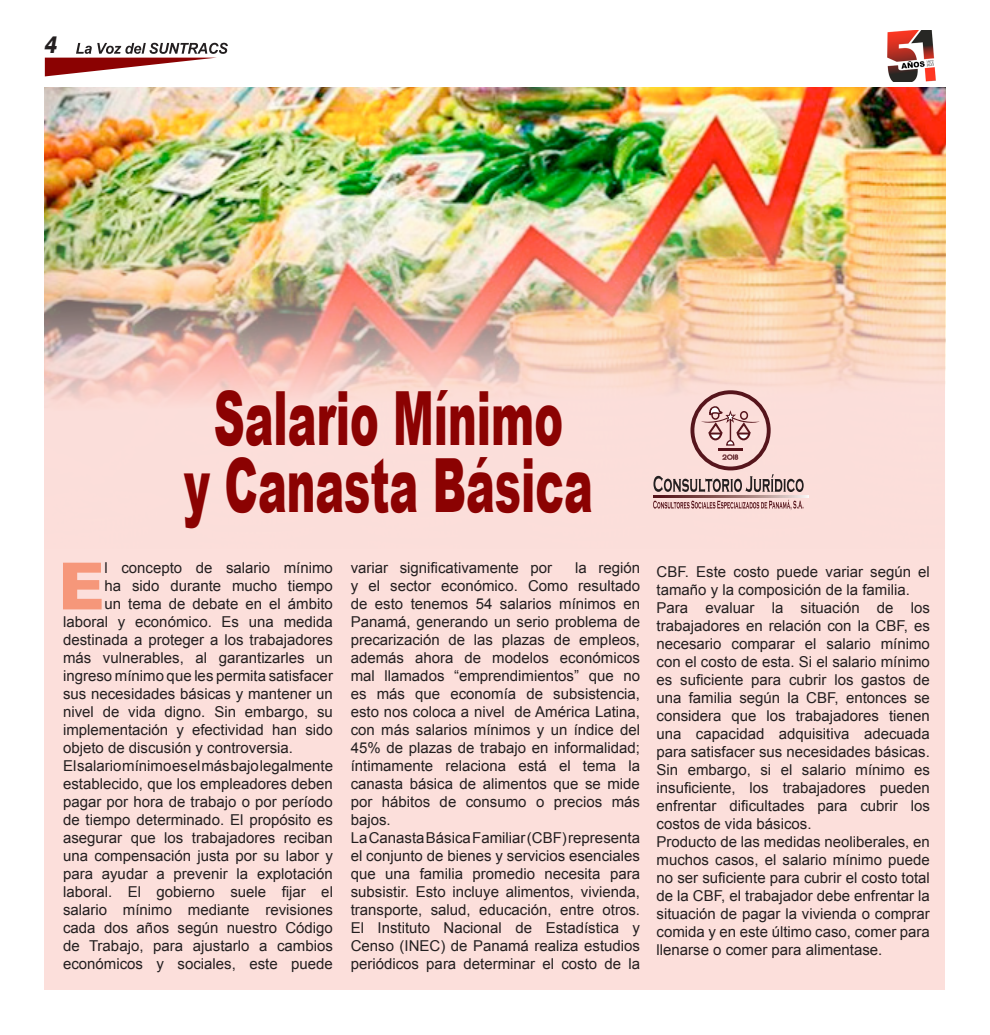
<style>
.page{position:relative;width:990px;height:1035px;background:#fff}
.page>*{position:absolute;margin:0;border:0;box-sizing:border-box;transform-origin:0 0}
.t1{font:900 74.75px/67.5px "Arial";color:#8b0202;text-align:center;scale:.58 1}
.t2{font:900 65.25px "Arial";color:#f6977a}
.t3{font:italic 800 23.75px "Helvetica Neue LT Std";color:#231f20;scale:.84 1}
.t4{font:15px/18px "Arial";color:#231f20}
</style>
<div class="page">
<svg style="left:45px;top:43px;width:183px;height:33px"></svg>
<img style="left:887px;top:31px;width:49px;height:50px">
<div style="left:45px;top:91px;width:900px;height:898px;background:#fcdfdb"></div>
<img style="left:45px;top:88px;width:900px;height:412px">
<hr style="left:718px;top:448px;width:25px;height:2px;background:#56151c">
<div style="left:691px;top:390px;width:80px;height:80px;border:4px solid #56151c;border-radius:50%"></div>
<svg style="left:722px;top:454px;width:16px;height:6px"></svg>
<svg style="left:701px;top:406px;width:59px;height:40px"></svg>
<svg style="left:653px;top:474px;width:151px;height:18px"></svg>
<svg style="left:653px;top:500px;width:151px;height:10px"></svg>
<svg style="left:654px;top:495px;width:154px;height:2px"></svg>
<h3 class="t3" style="left:45px;top:31px;width:16px">4</h3>
<h1 class="t1" style="left:184px;top:382px;width:707px">Salario Mínimo<br>y Canasta Básica</h1>
<p class="t4" style="left:351px;top:559px;width:203px">variar significativamente por</p>
<h2 class="t2" style="left:58px;top:539px;width:48px">E</h2>
<p class="t4" style="left:105px;top:559px;width:230px">l concepto de salario mínimo</p>
<p class="t4" style="left:351px;top:559px;width:291px;text-indent:224px">la región y el sector económico. Como resultado de esto tenemos 54 salarios mínimos en Panamá, generando un serio problema de precarización de las plazas de empleos, además ahora de modelos económicos mal llamados “emprendimientos” que no es más que economía de subsistencia, esto nos coloca a nivel de América Latina, con más salarios mínimos y un índice del 45% de plazas de trabajo en informalidad; íntimamente relaciona está el tema la canasta básica de alimentos que se mide por hábitos de consumo o precios más bajos.<br>La Canasta Básica Familiar (CBF) representa el conjunto de bienes y servicios esenciales que una familia promedio necesita para subsistir. Esto incluye alimentos, vivienda, transporte, salud, educación, entre otros.<br>El Instituto Nacional de Estadística y Censo (INEC) de Panamá realiza estudios periódicos para determinar el costo de la</p>
<p class="t4" style="left:657px;top:563px;width:275px">CBF. Este costo puede variar según el tamaño y la composición de la familia.<br>Para evaluar la situación de los trabajadores en relación con la CBF, es necesario comparar el salario mínimo con el costo de esta. Si el salario mínimo es suficiente para cubrir los gastos de una familia según la CBF, entonces se considera que los trabajadores tienen una capacidad adquisitiva adecuada para satisfacer sus necesidades básicas.<br>Sin embargo, si el salario mínimo es insuficiente, los trabajadores pueden enfrentar dificultades para cubrir los costos de vida básicos.<br>Producto de las medidas neoliberales, en muchos casos, el salario mínimo puede no ser suficiente para cubrir el costo total de la CBF, el trabajador debe enfrentar la situación de pagar la vivienda o comprar comida y en este último caso, comer para llenarse o comer para alimentase.</p>
<p class="t4" style="left:105px;top:577px;width:230px">ha sido durante mucho tiempo</p>
<p class="t4" style="left:105px;top:595px;width:230px">un tema de debate en el ámbito</p>
<p class="t4" style="left:63px;top:613px;width:271px">laboral y económico. Es una medida</p>
<p class="t4" style="left:63px;top:631px;width:271px">destinada a proteger a los trabajadores</p>
<p class="t4" style="left:63px;top:649px;width:271px">más vulnerables, al garantizarles un</p>
<p class="t4" style="left:63px;top:667px;width:271px">ingreso mínimo que les permita satisfacer</p>
<p class="t4" style="left:63px;top:685px;width:271px">sus necesidades básicas y mantener un</p>
<p class="t4" style="left:63px;top:703px;width:271px">nivel de vida digno. Sin embargo, su</p>
<p class="t4" style="left:63px;top:721px;width:271px">implementación y efectividad han sido</p>
<p class="t4" style="left:63px;top:739px;width:232px">objeto de discusión y controversia.</p>
<p class="t4" style="left:63px;top:757px;width:272px">El salario mínimo es el más bajo legalmente</p>
<p class="t4" style="left:63px;top:775px;width:271px">establecido, que los empleadores deben</p>
<p class="t4" style="left:63px;top:793px;width:271px">pagar por hora de trabajo o por período</p>
<p class="t4" style="left:63px;top:811px;width:271px">de tiempo determinado. El propósito es</p>
<p class="t4" style="left:63px;top:829px;width:271px">asegurar que los trabajadores reciban</p>
<p class="t4" style="left:63px;top:847px;width:272px">una compensación justa por su labor y</p>
<p class="t4" style="left:63px;top:865px;width:271px">para ayudar a prevenir la explotación</p>
<p class="t4" style="left:63px;top:883px;width:271px">laboral. El gobierno suele fijar el</p>
<p class="t4" style="left:63px;top:901px;width:271px">salario mínimo mediante revisiones</p>
<p class="t4" style="left:63px;top:919px;width:271px">cada dos años según nuestro Código</p>
<p class="t4" style="left:63px;top:937px;width:271px">de Trabajo, para ajustarlo a cambios</p>
<p class="t4" style="left:63px;top:955px;width:271px">económicos y sociales, este puede</p>
</div>
